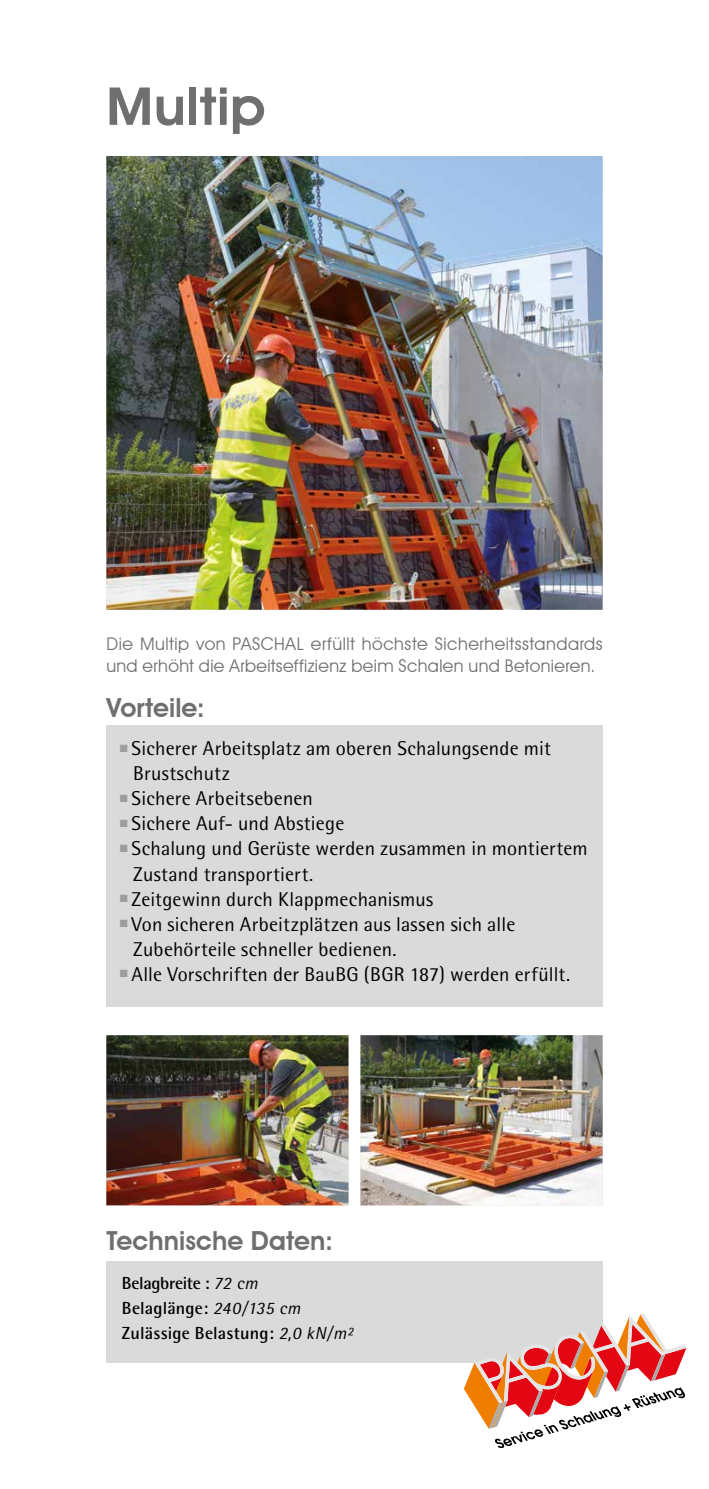
<style>
.page{position:relative;width:709px;height:1489px;background:#fff}
.page>*{position:absolute;margin:0;border:0;box-sizing:border-box;transform-origin:0 0}
.t1{font:600 52.5px "Avant Garde IT Cby BT";letter-spacing:.01em;color:#706f6f;scale:1.05 1}
.t2{font:600 26.25px "Avant Garde IT Cby BT";letter-spacing:.005em;color:#706f6f}
.t3{font:20px/25px "Rotis Semi Sans";letter-spacing:.01em;color:#000}
.t4{font:17.5px/22px "Avant Garde IT Cby BT";letter-spacing:.025em;color:#706f6f}
.t5{font:700 17.5px/25px "Rotis Semi Sans";letter-spacing:.005em;color:#000}
.s1{color:#9d9d9c}
.s2{font-weight:400;font-style:italic}
</style>
<div class="page">
<div style="left:106px;top:725px;width:496px;height:281px;background:#dadada"></div>
<div style="left:106px;top:1261px;width:496px;height:101px;background:#dadada"></div>
<img style="left:106px;top:156px;width:496px;height:453px">
<img style="left:106px;top:1035px;width:242px;height:170px">
<img style="left:360px;top:1035px;width:242px;height:170px">
<svg style="left:464px;top:1313px;width:222px;height:134px"></svg>
<h1 class="t1" style="left:106px;top:75px;width:153px">Multip</h1>
<p class="t4" style="left:106px;top:632px;width:498px">Die Multip von PASCHAL erfüllt höchste Sicherheitsstandards und erhöht die Arbeitseffizienz beim Schalen und Betonieren.</p>
<h2 class="t2" style="left:106px;top:691px;width:100px">Vorteile:</h2>
<p class="t3" style="left:133px;top:736px;width:419px;text-indent:-14px"><span class="s1">■</span> Sicherer Arbeitsplatz am oberen Schalungsende mit<br>Brustschutz</p>
<p class="t3" style="left:119px;top:786px;width:195px"><span class="s1">■</span> Sichere Arbeitsebenen</p>
<p class="t3" style="left:119px;top:811px;width:227px"><span class="s1">■</span> Sichere Auf- und Abstiege</p>
<p class="t3" style="left:133px;top:836px;width:456px;text-indent:-14px"><span class="s1">■</span> Schalung und Gerüste werden zusammen in montiertem<br>Zustand transportiert.</p>
<p class="t3" style="left:119px;top:886px;width:316px"><span class="s1">■</span> Zeitgewinn durch Klappmechanismus</p>
<p class="t3" style="left:133px;top:911px;width:383px;text-indent:-14px"><span class="s1">■</span> Von sicheren Arbeitzplätzen aus lassen sich alle<br>Zubehörteile schneller bedienen.</p>
<p class="t3" style="left:119px;top:961px;width:452px"><span class="s1">■</span> Alle Vorschriften der BauBG (BGR 187) werden erfüllt.</p>
<h2 class="t2" style="left:106px;top:1224px;width:228px">Technische Daten:</h2>
<p class="t5" style="left:122px;top:1269px;width:232px">Belagbreite : <span class="s2">72 cm<br></span>Belaglänge: <span class="s2">240/135 cm<br></span>Zulässige Belastung: <span class="s2">2,0 kN/m²</span></p>
</div>
